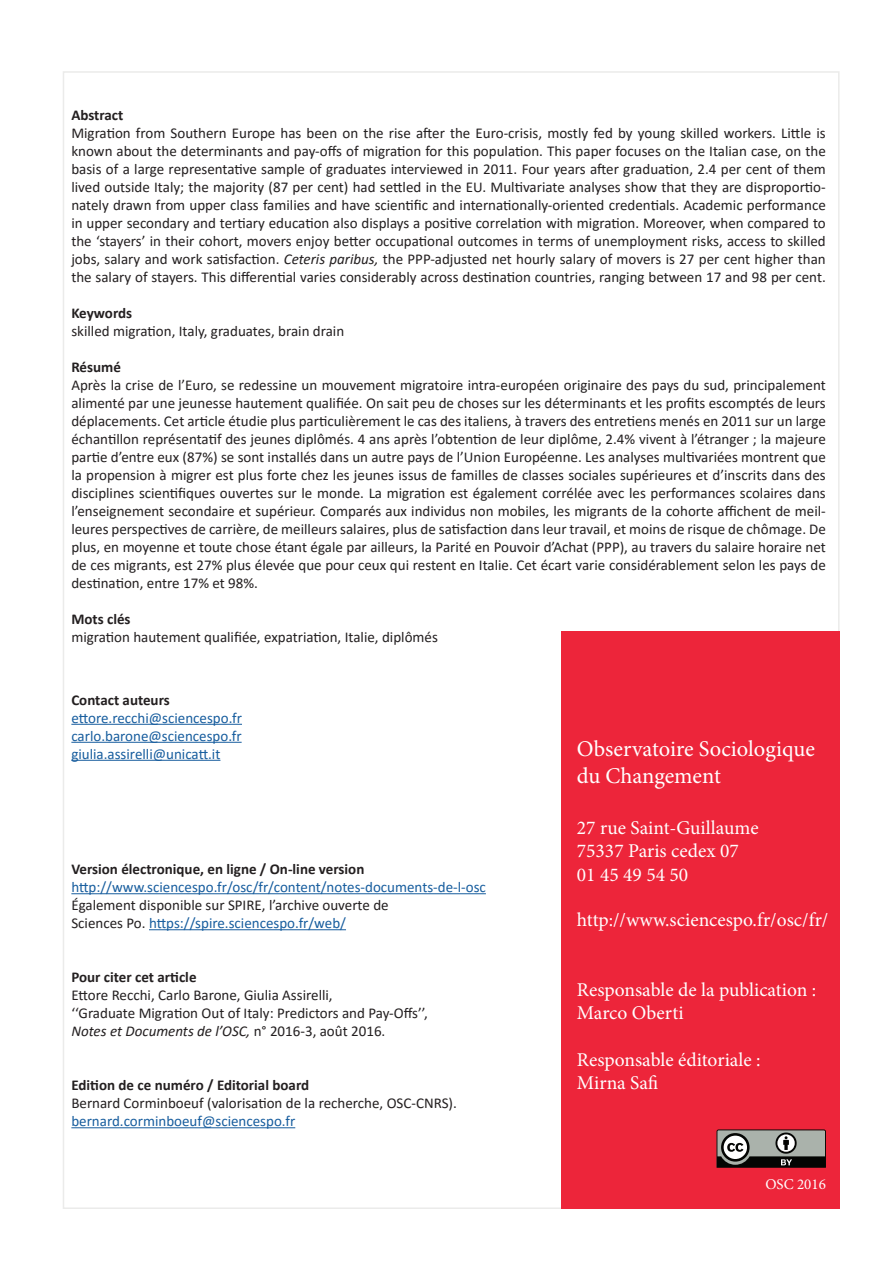
<style>
.page{position:relative;width:893px;height:1263px;background:#fff}
.page>*{position:absolute;margin:0;border:0;box-sizing:border-box;transform-origin:0 0}
.t1{font:22.5px/27px "Minion Pro";color:#fff}
.t2{font:19.5px/23.4px "Minion Pro";color:#fff}
.t3{font:15px/18px "Calibri";color:#231f20;text-align:justify}
.t4{font:15px/18px "Calibri";color:#175d9e}
.t5{font:700 15px "Calibri";color:#231f20}
.t6{font:italic 15px "Calibri";color:#231f20}
.t7{font:15px "Minion Pro";color:#fff}
.s1{font-style:italic}
.s2{font-weight:700;color:#231f20}
.s3{color:#231f20}
.s4{font-style:normal}
.s5{font-weight:700}
</style>
<div class="page">
<div style="left:561px;top:631px;width:279px;height:578px;background:#ed253a"></div>
<svg style="left:716px;top:1129px;width:110px;height:39px;background:#767673"></svg>
<hr style="left:71px;top:724px;width:171px;height:1px;background:#175d9e">
<hr style="left:71px;top:742px;width:171px;height:1px;background:#175d9e">
<hr style="left:71px;top:760px;width:149px;height:1px;background:#175d9e">
<hr style="left:71px;top:893px;width:415px;height:1px;background:#175d9e">
<hr style="left:149px;top:929px;width:197px;height:1px;background:#175d9e">
<hr style="left:71px;top:1127px;width:224px;height:1px;background:#175d9e">
<p class="t5" style="left:71px;top:105px;width:53px">Abstract</p>
<p class="t3" style="left:71px;top:124px;width:756px">Migration from Southern Europe has been on the rise after the Euro-crisis, mostly fed by young skilled workers. Little is known about the determinants and pay-offs of migration for this population. This paper focuses on the Italian case, on the basis of a large representative sample of graduates interviewed in 2011. Four years after graduation, 2.4 per cent of them lived outside Italy; the majority (87 per cent) had settled in the EU. Multivariate analyses show that they are disproportio&shy;nately drawn from upper class families and have scientific and internationally-oriented credentials. Academic performance in upper secondary and tertiary education also displays a positive correlation with migration. Moreover, when compared to the ‘stayers’ in their cohort, movers enjoy better occupational outcomes in terms of unemployment risks, access to skilled jobs, salary and work satisfaction. <span class="s1">Ceteris paribus,</span> the PPP-adjusted net hourly salary of movers is 27 per cent higher than the salary of stayers. This differential varies considerably across destination countries, ranging between 17 and 98 per cent.</p>
<p class="t5" style="left:71px;top:303px;width:62px">Keywords</p>
<p class="t3" style="left:71px;top:322px;width:274px">skilled migration, Italy, graduates, brain drain</p>
<p class="t5" style="left:71px;top:357px;width:51px">Résumé</p>
<p class="t3" style="left:71px;top:376px;width:756px">Après la crise de l’Euro, se redessine un mouvement migratoire intra-européen originaire des pays du sud, principalement alimenté par une jeunesse hautement qualifiée. On sait peu de choses sur les déterminants et les profits escomptés de leurs déplacements. Cet article étudie plus particulièrement le cas des italiens, à travers des entretiens menés en 2011 sur un large échantillon représentatif des jeunes diplômés. 4 ans après l’obtention de leur diplôme, 2.4% vivent à l’étranger ; la majeure partie d’entre eux (87%) se sont installés dans un autre pays de l’Union Européenne. Les analyses multivariées montrent que la propension à migrer est plus forte chez les jeunes issus de familles de classes sociales supérieures et d’inscrits dans des disciplines scientifiques ouvertes sur le monde. La migration est également corrélée avec les performances scolaires dans l’enseignement secondaire et supérieur. Comparés aux individus non mobiles, les migrants de la cohorte affichent de meil&shy;leures perspectives de carrière, de meilleurs salaires, plus de satisfaction dans leur travail, et moins de risque de chômage. De plus, en moyenne et toute chose étant égale par ailleurs, la Parité en Pouvoir d’Achat (PPP), au travers du salaire horaire net de ces migrants, est 27% plus élevée que pour ceux qui restent en Italie. Cet écart varie considérablement selon les pays de destination, entre 17% et 98%.</p>
<p class="t5" style="left:71px;top:609px;width:61px">Mots clés</p>
<p class="t3" style="left:71px;top:628px;width:368px">migration hautement qualifiée, expatriation, Italie, diplômés</p>
<p class="t5" style="left:71px;top:689px;width:100px">Contact auteurs</p>
<p class="t4" style="left:71px;top:708px;width:172px">ettore.recchi@sciencespo.fr</p>
<p class="t4" style="left:71px;top:726px;width:172px">carlo.barone@sciencespo.fr</p>
<p class="t4" style="left:71px;top:744px;width:151px">giulia.assirelli@unicatt.it</p>
<p class="t4" style="left:71px;top:860px;width:416px"><span class="s2">Version électronique, en ligne / On-line version </span>http://www.sciencespo.fr/osc/fr/content/notes-documents-de-l-osc <span class="s3">Également disponible sur SPIRE, l’archive ouverte de<br>Sciences Po.</span> https://spire.sciencespo.fr/web/</p>
<p class="t5" style="left:71px;top:966px;width:127px">Pour citer cet article</p>
<p class="t3" style="left:71px;top:986px;width:263px">Ettore Recchi, Carlo Barone, Giulia Assirelli,</p>
<p class="t3" style="left:71px;top:1004px;width:358px">‘‘Graduate Migration Out of Italy: Predictors and Pay-Offs’’,</p>
<p class="t6" style="left:71px;top:1021px;width:315px">Notes et Documents de l’OSC, <span class="s4">n° 2016-3, août 2016.</span></p>
<p class="t3" style="left:71px;top:1076px;width:387px"><span class="s5">Edition de ce numéro / Editorial board<br></span>Bernard Corminboeuf (valorisation de la recherche, OSC-CNRS).</p>
<p class="t4" style="left:71px;top:1112px;width:225px">bernard.corminboeuf@sciencespo.fr</p>
<h1 class="t1" style="left:577px;top:736px;width:240px">Observatoire Sociologique du Changement</h1>
<h2 class="t2" style="left:577px;top:816px;width:183px">27 rue Saint-Guillaume<br>75337 Paris cedex 07<br>01 45 49 54 50</h2>
<h2 class="t2" style="left:577px;top:908px;width:253px">http://www.sciencespo.fr/osc/fr/</h2>
<h2 class="t2" style="left:577px;top:978px;width:241px">Responsable de la publication :<br>Marco Oberti</h2>
<h2 class="t2" style="left:577px;top:1048px;width:185px">Responsable éditoriale :<br>Mirna Safi</h2>
<p class="t7" style="left:765px;top:1174px;width:62px">OSC 2016</p>
</div>
